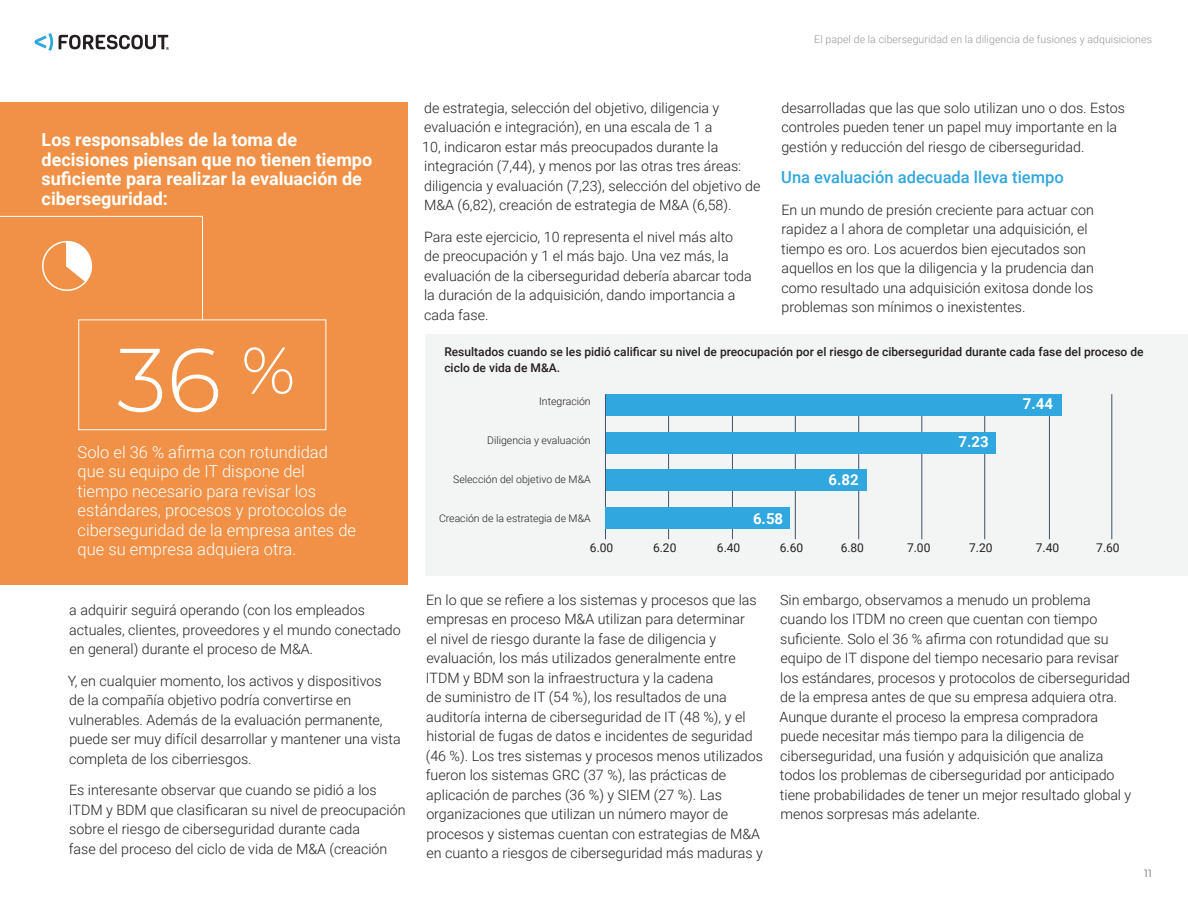
<style>
.page{position:relative;width:1188px;height:918px;background:#fff}
.page>*{position:absolute;margin:0;border:0;box-sizing:border-box;transform-origin:0 0}
.body{font:300 90px "Montserrat";color:#fff}
.body-2{font:700 18px/19.5px "Roboto";color:#fff}
.body-3{font:300 16.5px/19.5px "Roboto";color:#fff}
.body-4{font:500 16.5px "Roboto";color:#30a7de}
.t1{font:700 15px "Roboto";color:#fff}
.body-5{font:300 14.25px/19.5px "Roboto";color:#231f20}
.body_bullets_no_icon{font:500 12px/16.5px "Roboto";color:#231f20}
.t2{font:12px "Roboto";color:#231f20}
.body-6{font:300 10.5px "Roboto";color:#231f20}
.t3{font:300 10.5px "Roboto";letter-spacing:.01em;color:#939598}
.t4{font:10.5px "Montserrat";color:#6c6d70}
</style>
<div class="page">
<svg style="left:34px;top:33px;width:19px;height:18px"></svg>
<svg style="left:59px;top:35px;width:110px;height:15px"></svg>
<div style="left:425px;top:334px;width:763px;height:242px;background:#f3f4f4"></div>
<div style="left:0;top:102px;width:407px;height:483px;background:#f09147"></div>
<svg style="left:0;top:216px;width:203px;height:104px"></svg>
<div style="left:78px;top:320px;width:248px;height:110px;border:1px solid #fff"></div>
<hr style="left:605px;top:394px;width:1px;height:145px;background:#3f5465">
<hr style="left:668px;top:394px;width:1px;height:145px;background:#3f5465">
<hr style="left:732px;top:394px;width:1px;height:145px;background:#3f5465">
<hr style="left:795px;top:394px;width:1px;height:145px;background:#3f5465">
<hr style="left:858px;top:394px;width:1px;height:145px;background:#3f5465">
<hr style="left:922px;top:394px;width:1px;height:145px;background:#3f5465">
<hr style="left:984px;top:394px;width:1px;height:145px;background:#3f5465">
<hr style="left:1049px;top:394px;width:1px;height:145px;background:#3f5465">
<hr style="left:1112px;top:394px;width:1px;height:145px;background:#3f5465">
<div style="left:606px;top:394px;width:455px;height:22px;background:#30a7de"></div>
<div style="left:606px;top:432px;width:389px;height:21px;background:#30a7de"></div>
<div style="left:606px;top:469px;width:260px;height:22px;background:#30a7de"></div>
<div style="left:606px;top:507px;width:184px;height:22px;background:#30a7de"></div>
<p class="t3" style="left:814px;top:32px;width:339px">El papel de la ciberseguridad en la diligencia de fusiones y adquisiciones</p>
<p class="body-2" style="left:42px;top:129px;width:332px">Los responsables de la toma de decisiones piensan que no tienen tiempo suficiente para realizar la evaluación de ciberseguridad:</p>
<p class="body" style="left:117px;top:319px;width:180px">36 <sup>%</sup></p>
<p class="body-3" style="left:78px;top:441px;width:280px">Solo el 36 % afirma con rotundidad que su equipo de IT dispone del tiempo necesario para revisar los estándares, procesos y protocolos de ciberseguridad de la empresa antes de que su empresa adquiera otra.</p>
<p class="body-5" style="left:69px;top:600px;width:333px">a adquirir seguirá operando (con los empleados actuales, clientes, proveedores y el mundo conectado en general) durante el proceso de M&amp;A.</p>
<p class="body-5" style="left:68px;top:670px;width:334px">Y, en cualquier momento, los activos y dispositivos<br>de la compañía objetivo podría convertirse en vulnerables. Además de la evaluación permanente, puede ser muy difícil desarrollar y mantener una vista completa de los ciberriesgos.</p>
<p class="body-5" style="left:69px;top:780px;width:338px">Es interesante observar que cuando se pidió a los ITDM y BDM que clasificaran su nivel de preocupación sobre el riesgo de ciberseguridad durante cada<br>fase del proceso del ciclo de vida de M&amp;A (creación</p>
<p class="body-5" style="left:422px;top:98px;width:340px">de estrategia, selección del objetivo, diligencia y evaluación e integración), en una escala de 1 a<br>10, indicaron estar más preocupados durante la integración (7,44), y menos por las otras tres áreas: diligencia y evaluación (7,23), selección del objetivo de M&amp;A (6,82), creación de estrategia de M&amp;A (6,58).</p>
<p class="body-5" style="left:424px;top:227px;width:329px">Para este ejercicio, 10 representa el nivel más alto de preocupación y 1 el más bajo. Una vez más, la evaluación de la ciberseguridad debería abarcar toda la duración de la adquisición, dando importancia a cada fase.</p>
<p class="body-5" style="left:781px;top:98px;width:345px">desarrolladas que las que solo utilizan uno o dos. Estos controles pueden tener un papel muy importante en la gestión y reducción del riesgo de ciberseguridad.</p>
<p class="body-4" style="left:781px;top:166px;width:284px">Una evaluación adecuada lleva tiempo</p>
<p class="body-5" style="left:781px;top:200px;width:314px">En un mundo de presión creciente para actuar con rapidez a l ahora de completar una adquisición, el tiempo es oro. Los acuerdos bien ejecutados son aquellos en los que la diligencia y la prudencia dan como resultado una adquisición exitosa donde los problemas son mínimos o inexistentes.</p>
<p class="body_bullets_no_icon" style="left:444px;top:343px;width:701px">Resultados cuando se les pidió calificar su nivel de preocupación por el riesgo de ciberseguridad durante cada fase del proceso de ciclo de vida de M&amp;A.</p>
<p class="body-6" style="left:539px;top:394px;width:53px">Integración</p>
<p class="body-6" style="left:487px;top:433px;width:105px">Diligencia y evaluación</p>
<p class="body-6" style="left:453px;top:472px;width:139px">Selección del objetivo de M&amp;A</p>
<p class="body-6" style="left:439px;top:511px;width:153px">Creación de la estrategia de M&amp;A</p>
<p class="t1" style="left:1023px;top:394px;width:32px">7.44</p>
<p class="t1" style="left:958px;top:431px;width:32px">7.23</p>
<p class="t1" style="left:829px;top:469px;width:32px">6.82</p>
<p class="t1" style="left:753px;top:508px;width:32px">6.58</p>
<p class="t2" style="left:590px;top:540px;width:25px">6.00</p>
<p class="t2" style="left:653px;top:540px;width:25px">6.20</p>
<p class="t2" style="left:717px;top:540px;width:25px">6.40</p>
<p class="t2" style="left:780px;top:540px;width:25px">6.60</p>
<p class="t2" style="left:841px;top:540px;width:25px">6.80</p>
<p class="t2" style="left:907px;top:540px;width:25px">7.00</p>
<p class="t2" style="left:969px;top:540px;width:25px">7.20</p>
<p class="t2" style="left:1036px;top:540px;width:25px">7.40</p>
<p class="t2" style="left:1096px;top:540px;width:25px">7.60</p>
<p class="body-5" style="left:426px;top:589px;width:339px">En lo que se refiere a los sistemas y procesos que las empresas en proceso M&amp;A utilizan para determinar<br>el nivel de riesgo durante la fase de diligencia y evaluación, los más utilizados generalmente entre ITDM y BDM son la infraestructura y la cadena<br>de suministro de IT (54 %), los resultados de una auditoría interna de ciberseguridad de IT (48 %), y el historial de fugas de datos e incidentes de seguridad (46 %). Los tres sistemas y procesos menos utilizados fueron los sistemas GRC (37 %), las prácticas de aplicación de parches (36 %) y SIEM (27 %). Las organizaciones que utilizan un número mayor de procesos y sistemas cuentan con estrategias de M&amp;A en cuanto a riesgos de ciberseguridad más maduras y</p>
<p class="body-5" style="left:780px;top:589px;width:353px">Sin embargo, observamos a menudo un problema cuando los ITDM no creen que cuentan con tiempo suficiente. Solo el 36 % afirma con rotundidad que su equipo de IT dispone del tiempo necesario para revisar los estándares, procesos y protocolos de ciberseguridad de la empresa antes de que su empresa adquiera otra.<br>Aunque durante el proceso la empresa compradora puede necesitar más tiempo para la diligencia de ciberseguridad, una fusión y adquisición que analiza todos los problemas de ciberseguridad por anticipado tiene probabilidades de tener un mejor resultado global y menos sorpresas más adelante.</p>
<p class="t4" style="left:1144px;top:867px;width:9px">11</p>
</div>
